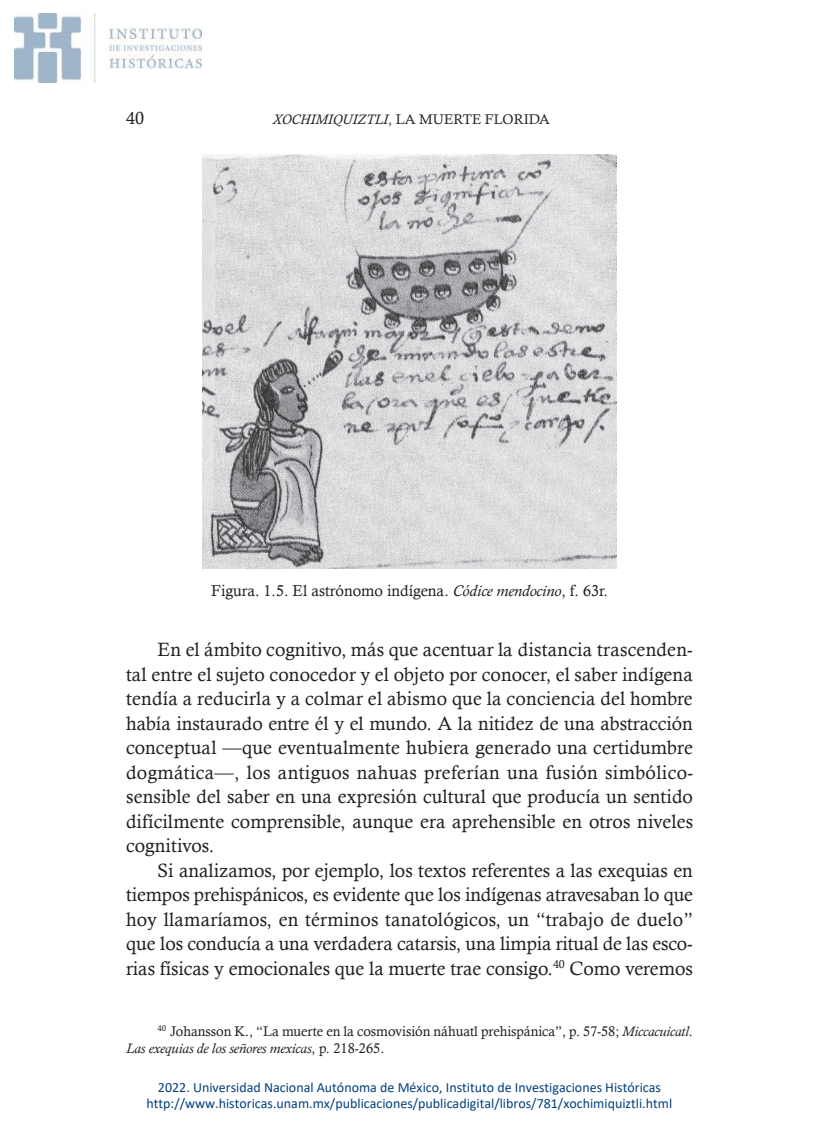
<style>
.page{position:relative;width:819px;height:1141px;background:#fff}
.page>*{position:absolute;margin:0;border:0;box-sizing:border-box;transform-origin:0 0}
.t1{font:19.25px/24.5px "Calisto";color:#231f20;text-align:justify}
.t2{font:17.5px "Calisto";color:#231f20}
.t3{font:15.75px "Calisto";color:#231f20}
.t4{font:14px/16.8px "Calibri";color:#004080;text-align:center}
.t5{font:14px/17.5px "Calisto";letter-spacing:-.005em;color:#231f20}
.s1{font-style:italic}
</style>
<div class="page">
<img style="left:202px;top:154px;width:414px;height:415px">
<img style="left:15px;top:14px;width:186px;height:68px">
<p class="t2" style="left:126px;top:108px;width:19px">40</p>
<p class="t5" style="left:272px;top:110px;width:279px"><span class="s1">XOCHIMIQUIZTLI</span>, LA MUERTE FLORIDA</p>
<p class="t3" style="left:211px;top:581px;width:398px">Figura. 1.5. El astrónomo indígena. <span class="s1">Códice mendocino</span>, f. 63r.</p>
<p class="t1" style="left:126px;top:637px;width:568px;text-indent:32px">En el ámbito cognitivo, más que acentuar la distancia trascenden&shy;tal entre el sujeto conocedor y el objeto por conocer, el saber indígena tendía a reducirla y a colmar el abismo que la conciencia del hombre había instaurado entre él y el mundo. A la nitidez de una abstracción conceptual —que eventualmente hubiera generado una certidumbre dogmática—, los antiguos nahuas preferían una fusión simbólico&shy;sensible del saber en una expresión cultural que producía un sentido difícilmente comprensible, aunque era aprehensible en otros niveles cognitivos.</p>
<p class="t1" style="left:126px;top:858px;width:568px;text-indent:31px">Si analizamos, por ejemplo, los textos referentes a las exequias en tiempos prehispánicos, es evidente que los indígenas atravesaban lo que hoy llamaríamos, en términos tanatológicos, un “trabajo de duelo” que los conducía a una verdadera catarsis, una limpia ritual de las esco&shy;rias físicas y emocionales que la muerte trae consigo.<sup>40</sup> Como veremos</p>
<p class="t5" style="left:126px;top:1022px;width:568px;text-indent:32px"><sup>40</sup> Johansson K., “La muerte en la cosmovisión náhuatl prehispánica”, p. 57-58; <span class="s1">Miccacuicatl</span>.<br><span class="s1">Las exequias de los señores mexicas</span>, p. 218-265.</p>
<p class="t4" style="left:146px;top:1078px;width:527px">2022. Universidad Nacional Autónoma de México, Instituto de Investigaciones Históricas http://www.historicas.unam.mx/publicaciones/publicadigital/libros/781/xochimiquiztli.html</p>
</div>
